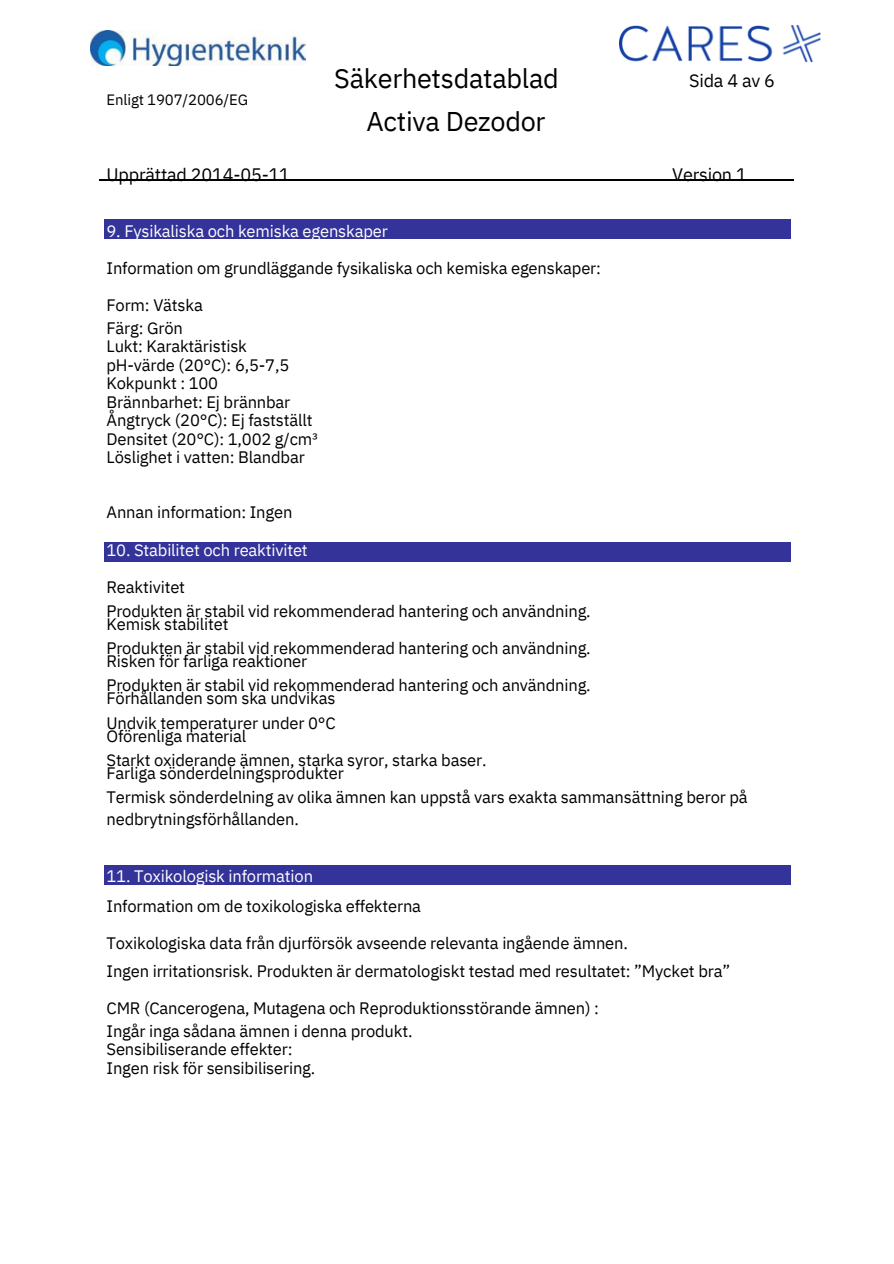
<style>
.page{position:relative;width:894px;height:1264px;background:#fff}
.page>*{position:absolute;margin:0;border:0;box-sizing:border-box;transform-origin:0 0}
.t1{font:27px "IBM Plex Sans";letter-spacing:-.01em;color:#000}
.t2{font:18px "IBM Plex Sans";letter-spacing:-.01em;color:#000}
.t3{font:16.5px "IBM Plex Sans";letter-spacing:-.01em;color:#000}
.t4{font:16.5px "IBM Plex Sans";letter-spacing:-.01em;color:#fff}
.t5{font:15px "IBM Plex Sans";letter-spacing:-.01em;color:#000}
</style>
<div class="page">
<hr style="left:99px;top:179px;width:694px;height:2px;background:#000">
<img style="left:91px;top:30px;width:214px;height:36px">
<div style="left:104px;top:220px;width:686px;height:19px;background:#339"></div>
<div style="left:104px;top:542px;width:686px;height:20px;background:#339"></div>
<div style="left:104px;top:865px;width:686px;height:19px;background:#339"></div>
<img style="left:619px;top:25px;width:201px;height:37px">
<p class="t5" style="left:106px;top:90px;width:143px">Enligt 1907/2006/EG</p>
<p class="t1" style="left:334px;top:61px;width:226px">Säkerhetsdatablad</p>
<p class="t2" style="left:689px;top:68px;width:87px">Sida 4 av 6</p>
<p class="t1" style="left:366px;top:103px;width:180px">Activa Dezodor</p>
<p class="t2" style="left:106px;top:162px;width:185px">Upprättad 2014-05-11</p>
<p class="t2" style="left:672px;top:162px;width:76px">Version 1</p>
<p class="t4" style="left:106px;top:220px;width:283px">9. Fysikaliska och kemiska egenskaper</p>
<p class="t3" style="left:106px;top:257px;width:496px">Information om grundläggande fysikaliska och kemiska egenskaper:</p>
<p class="t3" style="left:106px;top:294px;width:98px">Form: Vätska</p>
<p class="t3" style="left:106px;top:317px;width:78px">Färg: Grön</p>
<p class="t3" style="left:106px;top:335px;width:142px">Lukt: Karaktäristisk</p>
<p class="t3" style="left:106px;top:354px;width:184px">pH-värde (20°C): 6,5-7,5</p>
<p class="t3" style="left:106px;top:372px;width:113px">Kokpunkt : 100</p>
<p class="t3" style="left:106px;top:391px;width:185px">Brännbarhet: Ej brännbar</p>
<p class="t3" style="left:106px;top:409px;width:207px">Ångtryck (20°C): Ej fastställt</p>
<p class="t3" style="left:106px;top:428px;width:213px">Densitet (20°C): 1,002 g/cm³</p>
<p class="t3" style="left:106px;top:446px;width:200px">Löslighet i vatten: Blandbar</p>
<p class="t3" style="left:106px;top:501px;width:187px">Annan information: Ingen</p>
<p class="t4" style="left:106px;top:538px;width:203px">10. Stabilitet och reaktivitet</p>
<p class="t3" style="left:106px;top:576px;width:80px">Reaktivitet</p>
<p class="t3" style="left:106px;top:613px;width:123px">Kemisk stabilitet</p>
<p class="t3" style="left:106px;top:650px;width:202px">Risken för farliga reaktioner</p>
<p class="t3" style="left:106px;top:687px;width:230px">Förhållanden som ska undvikas</p>
<p class="t3" style="left:106px;top:724px;width:141px">Oförenliga material</p>
<p class="t3" style="left:106px;top:761px;width:239px">Farliga sönderdelningsprodukter</p>
<p class="t3" style="left:106px;top:600px;width:485px">Produkten är stabil vid rekommenderad hantering och användning.</p>
<p class="t3" style="left:106px;top:637px;width:485px">Produkten är stabil vid rekommenderad hantering och användning.</p>
<p class="t3" style="left:106px;top:674px;width:485px">Produkten är stabil vid rekommenderad hantering och användning.</p>
<p class="t3" style="left:106px;top:711px;width:231px">Undvik temperaturer under 0°C</p>
<p class="t3" style="left:106px;top:748px;width:381px">Starkt oxiderande ämnen, starka syror, starka baser.</p>
<p class="t3" style="left:106px;top:786px;width:642px">Termisk sönderdelning av olika ämnen kan uppstå vars exakta sammansättning beror på</p>
<p class="t3" style="left:106px;top:808px;width:194px">nedbrytningsförhållanden.</p>
<p class="t4" style="left:106px;top:865px;width:208px">11. Toxikologisk information</p>
<p class="t3" style="left:106px;top:894px;width:316px">Information om de toxikologiska effekterna</p>
<p class="t3" style="left:106px;top:931px;width:522px">Toxikologiska data från djurförsök avseende relevanta ingående ämnen.</p>
<p class="t3" style="left:106px;top:960px;width:625px">Ingen irritationsrisk. Produkten är dermatologiskt testad med resultatet: ”Mycket bra”</p>
<p class="t3" style="left:106px;top:997px;width:494px">CMR (Cancerogena, Mutagena och Reproduktionsstörande ämnen) :</p>
<p class="t3" style="left:106px;top:1020px;width:307px">Ingår inga sådana ämnen i denna produkt.</p>
<p class="t3" style="left:106px;top:1038px;width:187px">Sensibiliserande effekter:</p>
<p class="t3" style="left:106px;top:1057px;width:210px">Ingen risk för sensibilisering.</p>
</div>
